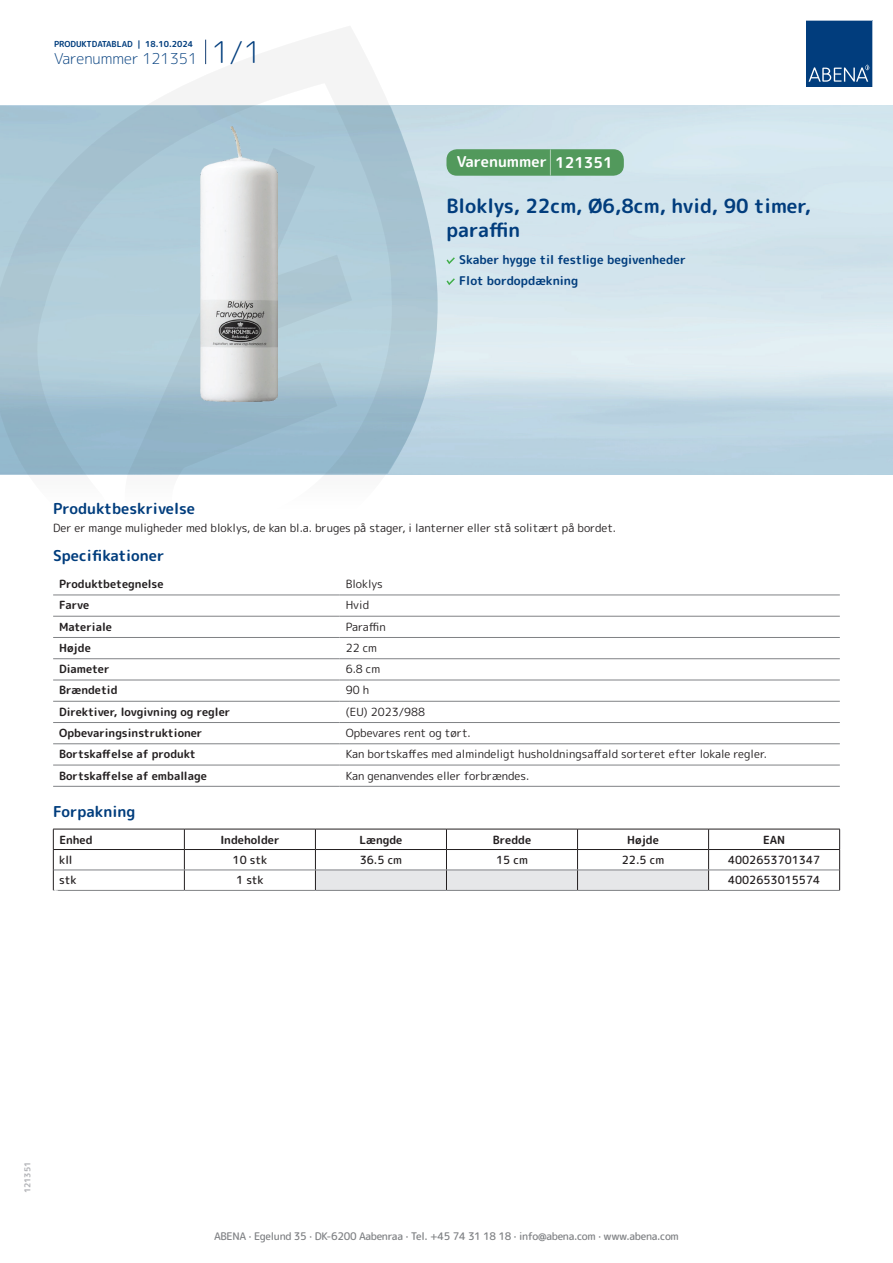
<style>
.page{position:relative;width:893px;height:1263px;background:#fff}
.page>*{position:absolute;margin:0;border:0;box-sizing:border-box;transform-origin:0 0}
.t1{font:700 19.5px/24px "Rounded Mplus 1 c";color:#013d7d}
.t2{font:700 15px "Rounded Mplus 1 c";color:#013d7d}
.t3{font:300 15px "Rounded Mplus 1 c";color:#013d7d}
.t4{font:700 15px "Rounded Mplus 1 c";color:#fff}
.t5{font:700 12px/21px "Rounded Mplus 1 c";color:#013d7d}
.t6{font:11.25px "Rounded Mplus 1 c";color:#231f20}
.t7{font:700 11.25px "Rounded Mplus 1 c";color:#231f20}
.t8{font:500 11.25px "Rounded Mplus 1 c";color:#231f20}
.t9{font:500 10.5px "Rounded Mplus 1 c";letter-spacing:-.03em;color:#808285}
.t10{font:700 10.5px "Rounded Mplus 1 c";color:#fff}
.t11{font:700 8.25px "Rounded Mplus 1 c";color:#013d7d}
.t12{font:700 8.25px "Rounded Mplus 1 c";color:#b2b3b7}
.s1{font-size:30px}
.s2{font-size:25.5px}
</style>
<div class="page">
<svg style="left:0;top:26px;width:439px;height:569px"></svg>
<svg style="left:0;top:106px;width:438px;height:368px;background:#a8c5d4"></svg>
<svg style="left:205px;top:40px;width:1px;height:24px"></svg>
<svg style="left:806px;top:20px;width:67px;height:67px;background:#144b86"></svg>
<img style="left:201px;top:127px;width:76px;height:275px">
<hr style="left:53px;top:595px;width:287px;height:1px;background:#808285">
<hr style="left:340px;top:595px;width:500px;height:1px;background:#808285">
<hr style="left:53px;top:616px;width:287px;height:1px;background:#808285">
<hr style="left:340px;top:616px;width:500px;height:1px;background:#808285">
<hr style="left:53px;top:637px;width:287px;height:1px;background:#808285">
<hr style="left:340px;top:637px;width:500px;height:1px;background:#808285">
<hr style="left:53px;top:658px;width:287px;height:1px;background:#808285">
<hr style="left:340px;top:658px;width:500px;height:1px;background:#808285">
<hr style="left:53px;top:680px;width:287px;height:1px;background:#808285">
<hr style="left:340px;top:680px;width:500px;height:1px;background:#808285">
<hr style="left:53px;top:701px;width:287px;height:1px;background:#808285">
<hr style="left:340px;top:701px;width:500px;height:1px;background:#808285">
<hr style="left:53px;top:722px;width:287px;height:1px;background:#808285">
<hr style="left:340px;top:722px;width:500px;height:1px;background:#808285">
<hr style="left:53px;top:743px;width:287px;height:1px;background:#808285">
<hr style="left:340px;top:743px;width:500px;height:1px;background:#808285">
<hr style="left:53px;top:765px;width:287px;height:1px;background:#808285">
<hr style="left:340px;top:765px;width:500px;height:1px;background:#808285">
<hr style="left:53px;top:786px;width:287px;height:1px;background:#808285">
<hr style="left:340px;top:786px;width:500px;height:1px;background:#808285">
<hr style="left:53px;top:829px;width:131px;height:1px;background:#231f20">
<hr style="left:184px;top:829px;width:131px;height:1px;background:#231f20">
<hr style="left:709px;top:829px;width:131px;height:1px;background:#231f20">
<hr style="left:53px;top:849px;width:131px;height:1px;background:#231f20">
<hr style="left:184px;top:849px;width:131px;height:1px;background:#231f20">
<hr style="left:709px;top:849px;width:131px;height:1px;background:#231f20">
<svg style="left:53px;top:829px;width:1px;height:61px"></svg>
<svg style="left:184px;top:829px;width:1px;height:61px"></svg>
<svg style="left:315px;top:829px;width:394px;height:61px"></svg>
<svg style="left:839px;top:829px;width:1px;height:61px"></svg>
<hr style="left:54px;top:870px;width:130px;height:1px;background:#808285">
<hr style="left:184px;top:870px;width:131px;height:1px;background:#808285">
<hr style="left:315px;top:870px;width:131px;height:1px;background:#808285">
<hr style="left:446px;top:870px;width:131px;height:1px;background:#808285">
<hr style="left:577px;top:870px;width:132px;height:1px;background:#808285">
<hr style="left:709px;top:870px;width:130px;height:1px;background:#808285">
<hr style="left:53px;top:890px;width:131px;height:1px;background:#808285">
<hr style="left:184px;top:890px;width:131px;height:1px;background:#808285">
<hr style="left:315px;top:890px;width:131px;height:1px;background:#808285">
<hr style="left:446px;top:890px;width:131px;height:1px;background:#808285">
<hr style="left:577px;top:890px;width:132px;height:1px;background:#808285">
<hr style="left:709px;top:890px;width:131px;height:1px;background:#808285">
<svg style="left:446px;top:257px;width:9px;height:7px"></svg>
<svg style="left:446px;top:278px;width:9px;height:7px"></svg>
<div style="left:446px;top:149px;width:178px;height:27px;background:#52995c;border-radius:10px"></div>
<p class="t11" style="left:54px;top:38px;width:141px">PRODUKTDATABLAD | 18.10.2024</p>
<h2 class="t3" style="left:54px;top:48px;width:209px">Varenummer 121351 <span class="s1">1/1</span></h2>
<h2 class="t4" style="left:457px;top:151px;width:157px">Varenummer <span class="s2">|</span> 121351</h2>
<h1 class="t1" style="left:446px;top:194px;width:366px">Bloklys, 22cm, Ø6,8cm, hvid, 90 timer, paraffin</h1>
<p class="t5" style="left:459px;top:249px;width:228px">Skaber hygge til festlige begivenheder<br>Flot bordopdækning</p>
<h2 class="t2" style="left:53px;top:498px;width:143px">Produktbeskrivelse</h2>
<p class="t6" style="left:53px;top:520px;width:564px">Der er mange muligheder med bloklys, de kan bl.a. bruges på stager, i lanterner eller stå solitært på bordet.</p>
<h2 class="t2" style="left:53px;top:545px;width:113px">Specifikationer</h2>
<p class="t7" style="left:59px;top:576px;width:106px">Produktbetegnelse</p>
<p class="t6" style="left:346px;top:576px;width:39px">Bloklys</p>
<p class="t7" style="left:59px;top:597px;width:32px">Farve</p>
<p class="t6" style="left:346px;top:597px;width:25px">Hvid</p>
<p class="t7" style="left:59px;top:618px;width:54px">Materiale</p>
<p class="t6" style="left:346px;top:618px;width:41px">Paraffin</p>
<p class="t7" style="left:59px;top:640px;width:33px">Højde</p>
<p class="t6" style="left:346px;top:640px;width:33px">22 cm</p>
<p class="t7" style="left:59px;top:661px;width:52px">Diameter</p>
<p class="t6" style="left:346px;top:661px;width:36px">6.8 cm</p>
<p class="t7" style="left:59px;top:682px;width:60px">Brændetid</p>
<p class="t6" style="left:346px;top:682px;width:25px">90 h</p>
<p class="t7" style="left:59px;top:704px;width:173px">Direktiver, lovgivning og regler</p>
<p class="t6" style="left:346px;top:704px;width:81px">(EU) 2023/988</p>
<p class="t7" style="left:59px;top:725px;width:145px">Opbevaringsinstruktioner</p>
<p class="t6" style="left:346px;top:725px;width:127px">Opbevares rent og tørt.</p>
<p class="t7" style="left:59px;top:746px;width:138px">Bortskaffelse af produkt</p>
<p class="t6" style="left:346px;top:746px;width:423px">Kan bortskaffes med almindeligt husholdningsaffald sorteret efter lokale regler.</p>
<p class="t7" style="left:59px;top:767px;width:149px">Bortskaffelse af emballage</p>
<p class="t6" style="left:346px;top:767px;width:185px">Kan genanvendes eller forbrændes.</p>
<h2 class="t2" style="left:53px;top:800px;width:84px">Forpakning</h2>
<p class="t7" style="left:59px;top:831px;width:35px">Enhed</p>
<p class="t7" style="left:220px;top:831px;width:61px">Indeholder</p>
<p class="t7" style="left:359px;top:831px;width:44px">Længde</p>
<p class="t7" style="left:493px;top:831px;width:40px">Bredde</p>
<p class="t7" style="left:627px;top:831px;width:33px">Højde</p>
<p class="t7" style="left:763px;top:831px;width:24px">EAN</p>
<p class="t8" style="left:59px;top:852px;width:15px">kll</p>
<p class="t8" style="left:233px;top:852px;width:36px">10 stk</p>
<p class="t8" style="left:360px;top:852px;width:44px">36.5 cm</p>
<p class="t8" style="left:496px;top:852px;width:33px">15 cm</p>
<p class="t8" style="left:622px;top:852px;width:44px">22.5 cm</p>
<p class="t8" style="left:728px;top:852px;width:94px">4002653701347</p>
<p class="t8" style="left:59px;top:872px;width:19px">stk</p>
<p class="t8" style="left:236px;top:872px;width:29px">1 stk</p>
<p class="t8" style="left:728px;top:872px;width:94px">4002653015574</p>
<p class="t10" style="left:53px;top:886px;width:7px">*</p>
<p class="t12" style="left:22px;top:1193px;width:33px;rotate:-90deg">121351</p>
<p class="t9" style="left:214px;top:1229px;width:466px">ABENA · Egelund 35 · DK-6200 Aabenraa · Tel. +45 74 31 18 18 · info@abena.com · www.abena.com</p>
</div>
